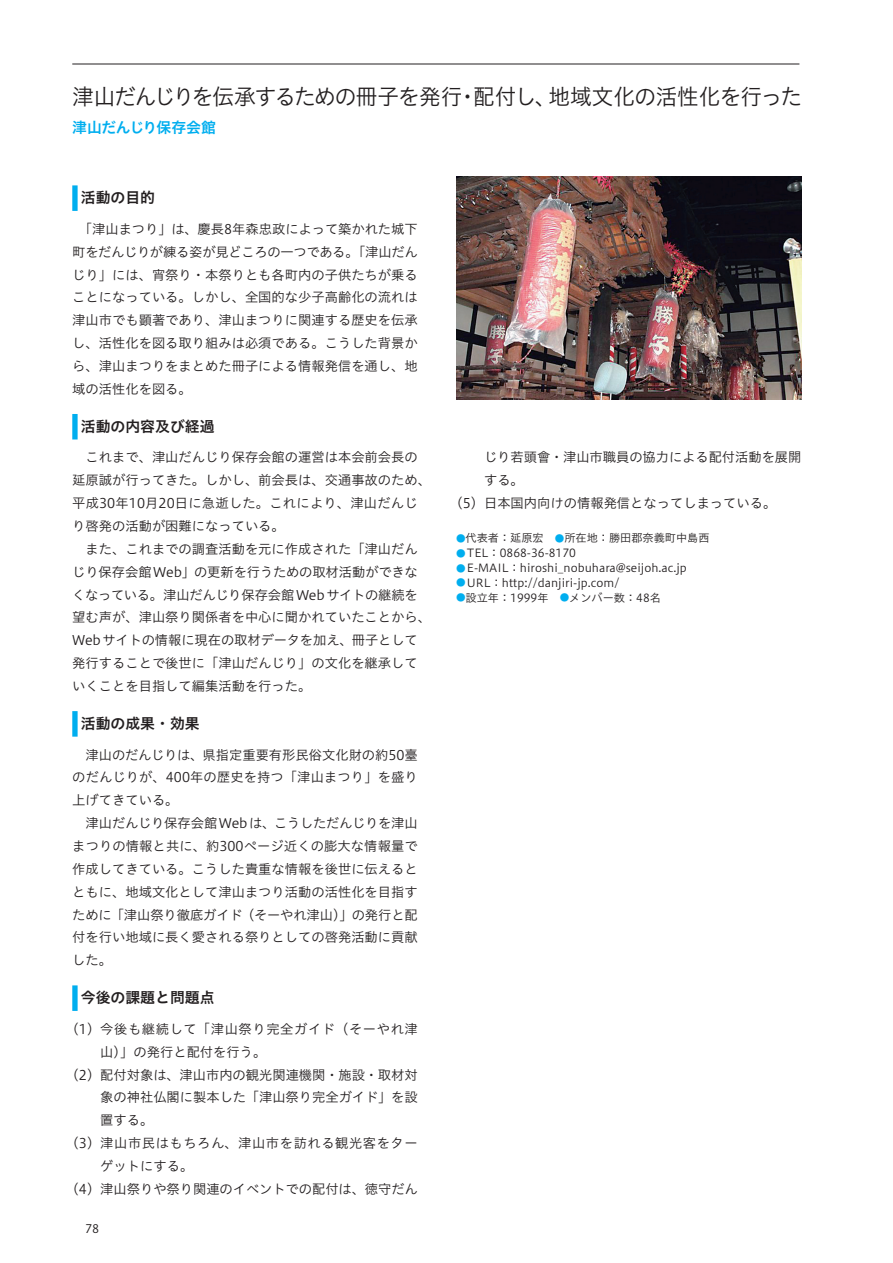
<style>
.page{position:relative;width:893px;height:1263px;background:#fff}
.page>*{position:absolute;margin:0;border:0;box-sizing:border-box;transform-origin:0 0}
.リード{font:22.35px "Hiragino UD Sans Std N W3";letter-spacing:-.04em;color:#231f20}
.見出し1{font:14.85px "Hiragino UD Sans Std N W6";color:#231f20}
.団体名1{font:14.85px "Hiragino UD Sans Std N W6";letter-spacing:-.03em;color:#00aeef}
.本文{font:13.35px/22.8px "Hiragino UD Sans Std N W3";color:#231f20;text-align:justify}
.本文_字下げなし{font:13.35px/22.8px "Hiragino UD Sans Std N W3";color:#231f20;text-align:justify}
.本文_字下げなし-2{font:13.35px/22.8px "Hiragino UD Sans Std N W3";letter-spacing:.045em;color:#231f20}
.本文_字下げなし-3{font:13.35px/22.8px "Hiragino UD Sans Std N W3";letter-spacing:.04em;color:#231f20}
.t1{font:11.7px "Hiragino UD Sans Std N W3";color:#231f20}
.データ{font:11.1px "Hiragino UD Sans Std N W3";color:#231f20}
.s1{font-size:9.6px;color:#00aeef}
</style>
<div class="page">
<hr style="left:72px;top:64px;width:727px;height:1px;background:#231f20">
<div style="left:72px;top:185px;width:6px;height:26px;background:#00aeef"></div>
<div style="left:72px;top:414px;width:6px;height:25px;background:#00aeef"></div>
<div style="left:72px;top:711px;width:6px;height:26px;background:#00aeef"></div>
<div style="left:72px;top:985px;width:6px;height:26px;background:#00aeef"></div>
<img style="left:456px;top:176px;width:345px;height:224px">
<p class="リード" style="left:72px;top:79px;width:731px">津山だんじりを伝承するための冊子を発行・配付し、地域文化の活性化を行った</p>
<p class="団体名1" style="left:72px;top:116px;width:145px">津山だんじり保存会館</p>
<p class="見出し1" style="left:81px;top:186px;width:76px">活動の目的</p>
<p class="本文" style="left:72px;top:217px;width:347px;text-indent:7px">「津山まつり」は、慶長8年森忠政によって築かれた城下町をだんじりが練る姿が見どころの一つである。「津山だんじり」には、宵祭り・本祭りとも各町内の子供たちが乗ることになっている。しかし、全国的な少子高齢化の流れは津山市でも顕著であり、津山まつりに関連する歴史を伝承し、活性化を図る取り組みは必須である。こうした背景から、津山まつりをまとめた冊子による情報発信を通し、地域の活性化を図る。</p>
<p class="見出し1" style="left:81px;top:415px;width:135px">活動の内容及び経過</p>
<p class="本文" style="left:72px;top:445px;width:360px;text-align:left;text-indent:13px">これまで、津山だんじり保存会館の運営は本会前会長の延原誠が行ってきた。しかし、前会長は、交通事故のため、平成30年10月20日に急逝した。これにより、津山だんじり啓発の活動が困難になっている。</p>
<p class="本文" style="left:72px;top:537px;width:360px;text-align:left;text-indent:13px">また、これまでの調査活動を元に作成された「津山だんじり保存会館Web」の更新を行うための取材活動ができなくなっている。津山だんじり保存会館Webサイトの継続を望む声が、津山祭り関係者を中心に聞かれていたことから、<br>Webサイトの情報に現在の取材データを加え、冊子として発行することで後世に「津山だんじり」の文化を継承していくことを目指して編集活動を行った。</p>
<p class="見出し1" style="left:81px;top:712px;width:121px">活動の成果・効果</p>
<p class="本文" style="left:72px;top:742px;width:347px;text-indent:13px">津山のだんじりは、県指定重要有形民俗文化財の約50臺のだんじりが、400年の歴史を持つ「津山まつり」を盛り上げてきている。</p>
<p class="本文" style="left:72px;top:811px;width:347px;text-indent:13px">津山だんじり保存会館Webは、こうしただんじりを津山まつりの情報と共に、約300ページ近くの膨大な情報量で作成してきている。こうした貴重な情報を後世に伝えるとともに、地域文化として津山まつり活動の活性化を目指すために「津山祭り徹底ガイド（そーやれ津山）」の発行と配付を行い地域に長く愛される祭りとしての啓発活動に貢献した。</p>
<p class="見出し1" style="left:81px;top:986px;width:135px">今後の課題と問題点</p>
<p class="本文_字下げなし-2" style="left:100px;top:1017px;width:319px;text-indent:-35px">（1）今後も継続して「津山祭り完全ガイド（そーやれ津山）」の発行と配付を行う。</p>
<p class="本文_字下げなし" style="left:100px;top:1062px;width:319px;text-indent:-35px">（2）配付対象は、津山市内の観光関連機関・施設・取材対象の神社仏閣に製本した「津山祭り完全ガイド」を設置する。</p>
<p class="本文_字下げなし-3" style="left:100px;top:1131px;width:319px;text-indent:-35px">（3）津山市民はもちろん、津山市を訪れる観光客をターゲットにする。</p>
<p class="本文_字下げなし" style="left:66px;top:1177px;width:354px">（4）津山祭りや祭り関連のイベントでの配付は、徳守だん</p>
<p class="t1" style="left:85px;top:1219px;width:16px">78</p>
<p class="本文_字下げなし" style="left:484px;top:445px;width:319px">じり若頭會・津山市職員の協力による配付活動を展開する。</p>
<p class="本文_字下げなし" style="left:449px;top:491px;width:328px">（5）日本国内向けの情報発信となってしまっている。</p>
<p class="データ" style="left:456px;top:530px;width:255px"><span class="s1">●</span>代表者：延原宏　<span class="s1">●</span>所在地：勝田郡奈義町中島西</p>
<p class="データ" style="left:456px;top:545px;width:133px"><span class="s1">●</span>TEL：0868-36-8170　</p>
<p class="データ" style="left:456px;top:560px;width:232px"><span class="s1">●</span>E-MAIL：hiroshi_nobuhara@seijoh.ac.jp</p>
<p class="データ" style="left:456px;top:574px;width:165px"><span class="s1">●</span>URL：http://danjiri-jp.com/</p>
<p class="データ" style="left:456px;top:589px;width:206px"><span class="s1">●</span>設立年：1999年　<span class="s1">●</span>メンバー数：48名</p>
</div>
